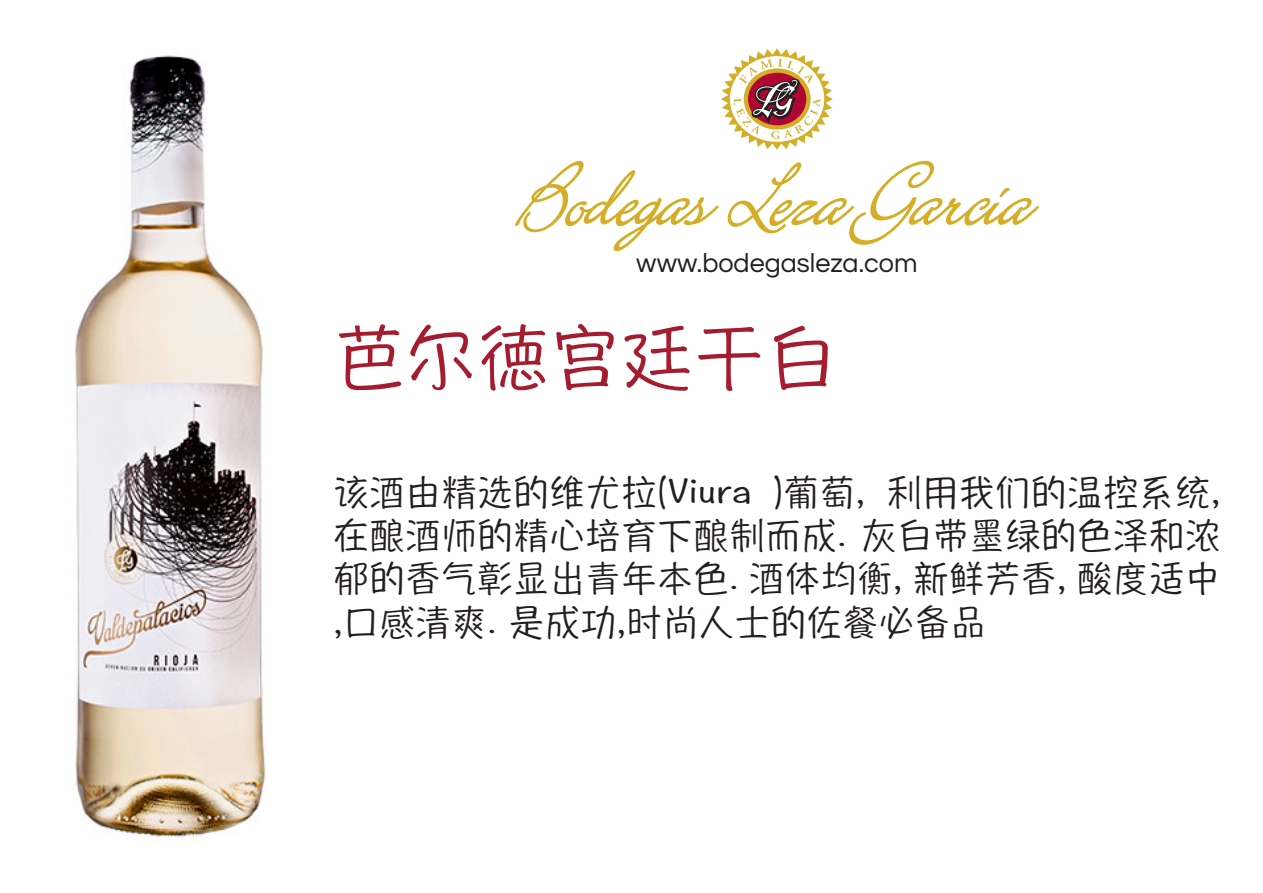
<style>
.page{position:relative;width:1263px;height:893px;background:#fff}
.page>*{position:absolute;margin:0;border:0;box-sizing:border-box;transform-origin:0 0}
.t1{font:72px "Hannotate SC W5";color:#a51c2f}
.t2{font:36px/43.2px "Hannotate SC W5";color:#231f20;text-align:justify}
.t3{font:27px "Questrial";color:#231f20}
</style>
<div class="page">
<img style="left:75px;top:55px;width:191px;height:782px">
<svg style="left:515px;top:48px;width:524px;height:204px"></svg>
<p class="t3" style="left:636px;top:250px;width:283px">www.bodegasleza.com</p>
<h1 class="t1" style="left:333px;top:310px;width:505px">芭尔徳宫廷干白</h1>
<p class="t2" style="left:333px;top:469px;width:889px">该酒由精选的维尤拉(Viura )葡萄, 利用我们的温控系统,在酿酒师的精心培育下酿制而成. 灰白带墨绿的色泽和浓郁的香气彰显出青年本色. 酒体均衡, 新鲜芳香, 酸度适中,口感清爽. 是成功,时尚人士的佐餐必备品</p>
</div>
